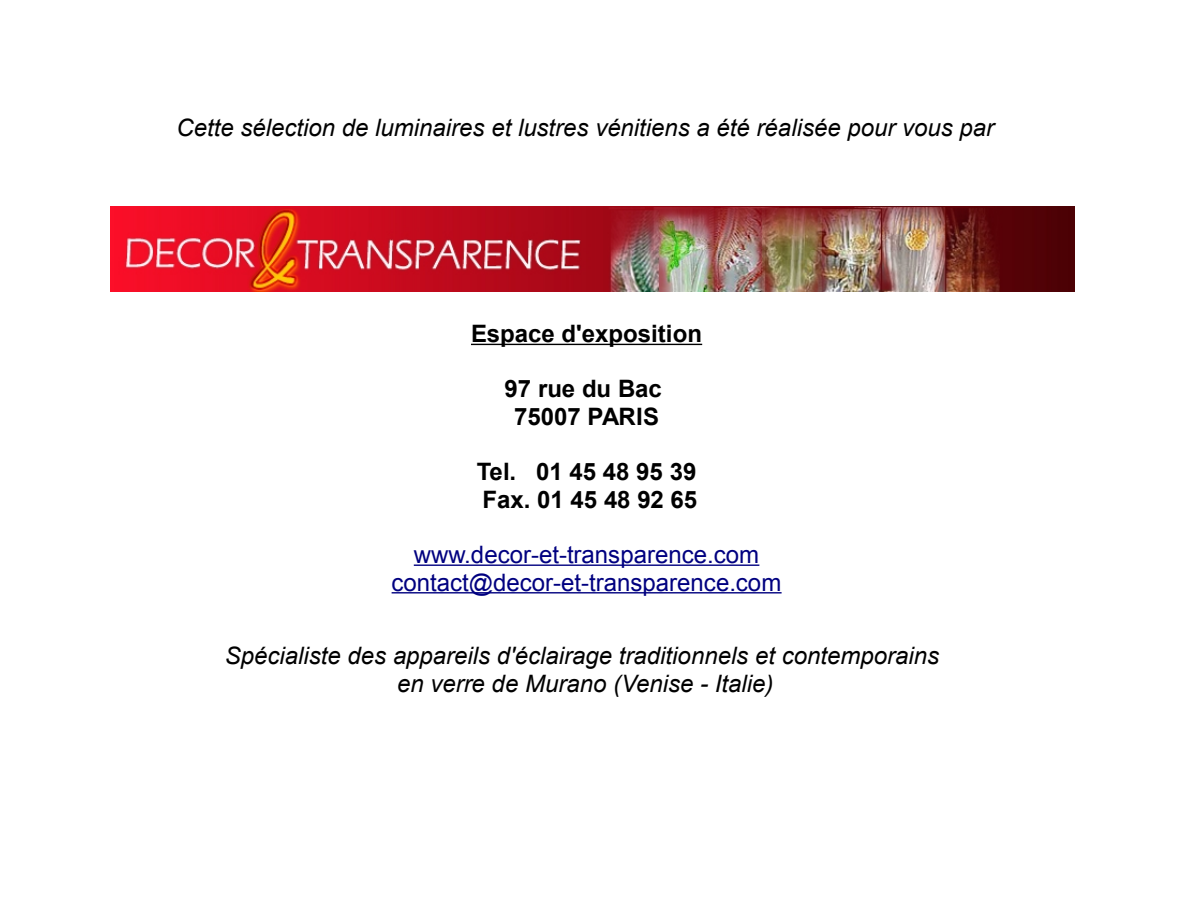
<style>
.page{position:relative;width:1190px;height:908px;background:#fff}
.page>*{position:absolute;margin:0;border:0;box-sizing:border-box;transform-origin:0 0}
.t1{font:italic 24px/27.6px "Arial";color:#000;text-align:center}
.t2{font:700 24px/27.6px "Arial";color:#000;text-align:center}
.t3{font:24px/27.6px "Arial";color:#000080;text-align:center}
</style>
<div class="page">
<hr style="left:471px;top:344px;width:231px;height:1px;background:#000">
<hr style="left:414px;top:565px;width:345px;height:1px;background:#000080">
<hr style="left:392px;top:592px;width:390px;height:2px;background:#000080">
<img style="left:110px;top:206px;width:964px;height:86px">
<p class="t1" style="left:176px;top:114px;width:819px">Cette sélection de luminaires et lustres vénitiens a été réalisée pour vous par</p>
<p class="t2" style="left:471px;top:320px;width:233px">Espace d'exposition</p>
<p class="t2" style="left:505px;top:375px;width:159px">97 rue du Bac<br>75007 PARIS</p>
<p class="t2" style="left:477px;top:458px;width:222px;text-align:left">Tel. 01 45 48 95 39<br>Fax. 01 45 48 92 65</p>
<p class="t3" style="left:392px;top:541px;width:391px">www.decor-et-transparence.com contact@decor-et-transparence.com</p>
<p class="t1" style="left:225px;top:642px;width:716px">Spécialiste des appareils d'éclairage traditionnels et contemporains en verre de Murano (Venise - Italie)</p>
</div>
